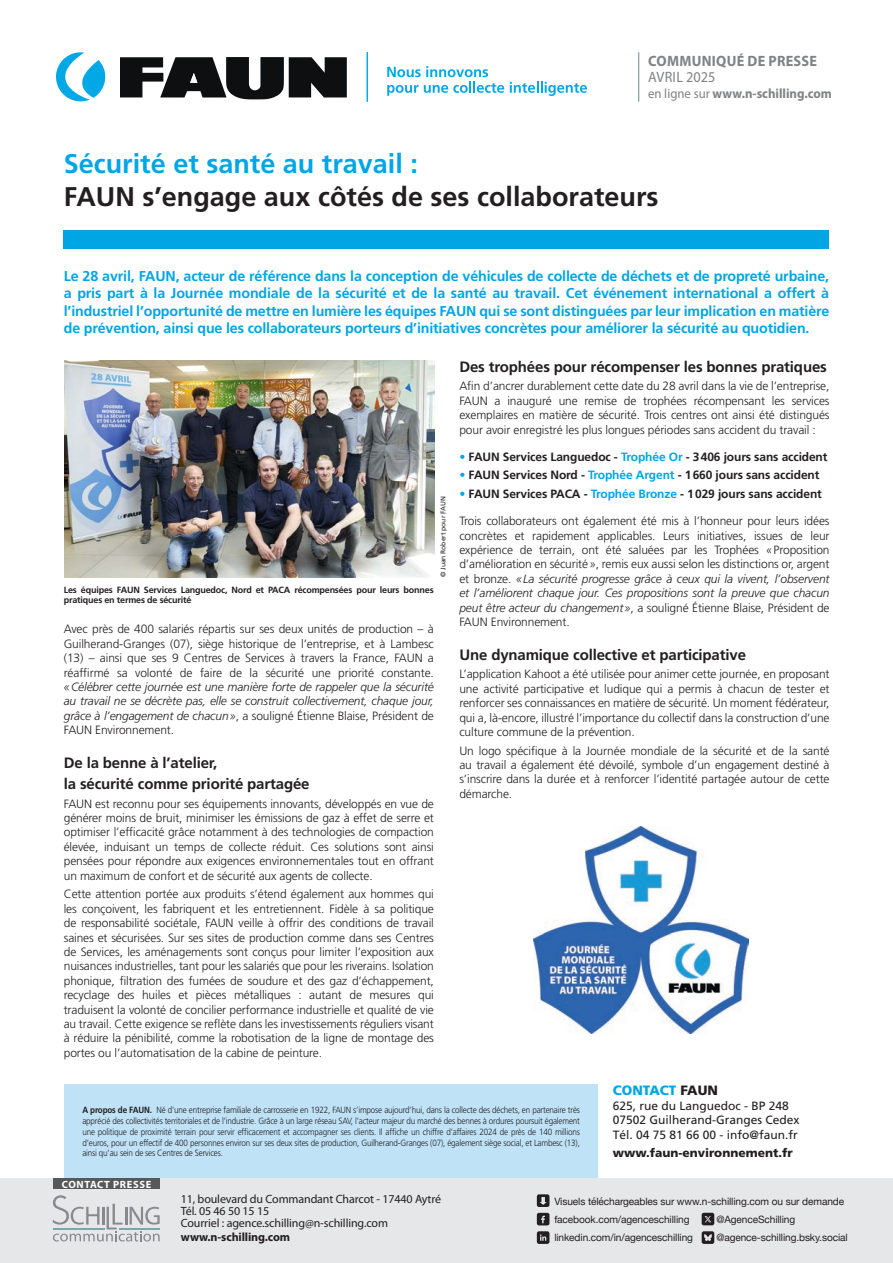
<style>
.page{position:relative;width:893px;height:1263px;background:#fff}
.page>*{position:absolute;margin:0;border:0;box-sizing:border-box;transform-origin:0 0}
.t1{font:700 27px/32.4px "Frutiger";color:#231f20}
.t2{font:700 15px/21px "Frutiger";letter-spacing:-.01em;color:#231f20}
.t3{font:700 15px "Myriad Pro";letter-spacing:.02em;color:#808285;scale:.95 1}
.t4{font:15px "Myriad Pro";color:#808285;scale:.95 1}
.t5{font:700 14.25px/17.1px "Frutiger";letter-spacing:-.01em;color:#00a5e4;text-align:justify}
.t6{font:700 13.5px "Myriad Pro";color:#808285;scale:.95 1}
.t7{font:900 13.5px "Frutiger";color:#00a5e4}
.t8{font:300 12px/14.4px "Frutiger";letter-spacing:-.01em;color:#231f20;text-align:justify}
.t9{font:700 12px "Frutiger";letter-spacing:-.01em;color:#231f20}
.t10{font:12px "Myriad Pro";letter-spacing:-.01em;color:#231f20}
.t11{font:12px "Frutiger";color:#231f20}
.t12{font:900 12px "Frutiger";color:#231f20}
.t13{font:700 12px "Myriad Pro";letter-spacing:-.01em;color:#231f20}
.t14{font:700 10.5px "Myriad Pro";letter-spacing:.06em;color:#fff}
.t15{font:10.05px "Helvetica Neue";letter-spacing:-.01em;color:#231f20}
.t16{font:300 9px/10.8px "Frutiger";letter-spacing:-.02em;color:#231f20;text-align:justify;scale:.9 1}
.t17{font:700 9px/10.8px "Frutiger";letter-spacing:-.02em;color:#231f20}
.t18{font:6.75px "Frutiger";letter-spacing:-.005em;color:#231f20}
.s1{font-weight:400}
.s2{color:#00a5e4}
.s3{font-style:italic}
.s4{font-weight:700}
.s5{color:#231f20}
</style>
<div class="page">
<div style="left:0;top:1178px;width:893px;height:85px;background:#e6e7e9"></div>
<div style="left:53px;top:1178px;width:107px;height:11px;background:#57585a"></div>
<svg style="left:53px;top:1195px;width:107px;height:46px"></svg>
<hr style="left:638px;top:52px;width:1px;height:50px;background:#829ba9">
<svg style="left:387px;top:66px;width:117px;height:30px"></svg>
<svg style="left:510px;top:82px;width:77px;height:14px"></svg>
<hr style="left:367px;top:52px;width:1px;height:50px;background:#00a8e6">
<svg style="left:56px;top:52px;width:291px;height:50px"></svg>
<div style="left:64px;top:1084px;width:533px;height:94px;background:#bfe2f6"></div>
<svg style="left:537px;top:1213px;width:12px;height:12px"></svg>
<svg style="left:537px;top:1231px;width:12px;height:13px"></svg>
<svg style="left:537px;top:1194px;width:12px;height:13px"></svg>
<svg style="left:702px;top:1213px;width:12px;height:12px"></svg>
<svg style="left:702px;top:1231px;width:12px;height:13px"></svg>
<div style="left:64px;top:230px;width:765px;height:19px;background:#00a5e4"></div>
<img style="left:64px;top:360px;width:370px;height:217px">
<img style="left:533px;top:827px;width:216px;height:206px">
<p class="t3" style="left:648px;top:52px;width:179px">COMMUNIQUÉ DE PRESSE</p>
<p class="t4" style="left:648px;top:68px;width:72px">AVRIL 2025</p>
<p class="t6" style="left:648px;top:85px;width:195px"><span class="s1">en ligne sur</span> www.n-schilling.com</p>
<p class="t1" style="left:64px;top:148px;width:596px"><span class="s2">Sécurité et santé au travail :<br></span>FAUN s’engage aux côtés de ses collaborateurs</p>
<p class="t5" style="left:64px;top:268px;width:767px">Le 28 avril, FAUN, acteur de référence dans la conception de véhicules de collecte de déchets et de propreté urbaine, a pris part à la Journée mondiale de la sécurité et de la santé au travail. Cet événement international a offert à l’industriel l’opportunité de mettre en lumière les équipes FAUN qui se sont distinguées par leur implication en matière de prévention, ainsi que les collaborateurs porteurs d’initiatives concrètes pour améliorer la sécurité au quotidien.</p>
<p class="t18" style="left:439px;top:577px;width:82px;rotate:-90deg">© Juan Robert pour FAUN</p>
<p class="t17" style="left:64px;top:584px;width:371px">Les équipes FAUN Services Languedoc, Nord et PACA récompensées pour leurs bonnes pratiques en termes de sécurité</p>
<p class="t8" style="left:64px;top:622px;width:372px">Avec près de 400 salariés répartis sur ses deux unités de production – à Guilherand-Granges (07), siège historique de l’entreprise, et à Lambesc (13) – ainsi que ses 9 Centres de Services à travers la France, FAUN a réaffirmé sa volonté de faire de la sécurité une priorité constante. <span class="s3">«Célébrer cette journée est une manière forte de rappeler que la sécurité au travail ne se décrète pas, elle se construit collectivement, chaque jour, grâce à l’engagement de chacun»</span>, a souligné Étienne Blaise, Président de FAUN Environnement.</p>
<p class="t2" style="left:64px;top:752px;width:247px">De la benne à l’atelier,<br>la sécurité comme priorité partagée</p>
<p class="t8" style="left:64px;top:796px;width:372px">FAUN est reconnu pour ses équipements innovants, développés en vue de générer moins de bruit, minimiser les émissions de gaz à effet de serre et optimiser l’efficacité grâce notamment à des technologies de compaction élevée, induisant un temps de collecte réduit. Ces solutions sont ainsi pensées pour répondre aux exigences environnementales tout en offrant un maximum de confort et de sécurité aux agents de collecte.</p>
<p class="t8" style="left:64px;top:887px;width:372px">Cette attention portée aux produits s’étend également aux hommes qui les conçoivent, les fabriquent et les entretiennent. Fidèle à sa politique de responsabilité sociétale, FAUN veille à offrir des conditions de travail saines et sécurisées. Sur ses sites de production comme dans ses Centres de Services, les aménagements sont conçus pour limiter l’exposition aux nuisances industrielles, tant pour les salariés que pour les riverains. Isolation phonique, filtration des fumées de soudure et des gaz d’échappement, recyclage des huiles et pièces métalliques : autant de mesures qui traduisent la volonté de concilier performance industrielle et qualité de vie au travail. Cette exigence se reflète dans les investissements réguliers visant à réduire la pénibilité, comme la robotisation de la ligne de montage des portes ou l’automatisation de la cabine de peinture.</p>
<p class="t2" style="left:459px;top:356px;width:369px">Des trophées pour récompenser les bonnes pratiques</p>
<p class="t8" style="left:459px;top:379px;width:372px">Afin d’ancrer durablement cette date du 28 avril dans la vie de l’entreprise, FAUN a inauguré une remise de trophées récompensant les services exemplaires en matière de sécurité. Trois centres ont ainsi été distingués pour avoir enregistré les plus longues périodes sans accident du travail :</p>
<p class="t9" style="left:459px;top:449px;width:370px"><span class="s2">•</span> FAUN Services Languedoc - <span class="s2">Trophée Or</span> - 3406 jours sans accident</p>
<p class="t9" style="left:459px;top:468px;width:361px"><span class="s2">•</span> FAUN Services Nord - <span class="s2">Trophée Argent</span> - 1660 jours sans accident</p>
<p class="t9" style="left:459px;top:487px;width:364px"><span class="s2">•</span> FAUN Services PACA - <span class="s2">Trophée Bronze</span> - 1029 jours sans accident</p>
<p class="t8" style="left:459px;top:514px;width:372px">Trois collaborateurs ont également été mis à l’honneur pour leurs idées concrètes et rapidement applicables. Leurs initiatives, issues de leur expérience de terrain, ont été saluées par les Trophées «Proposition d’amélioration en sécurité», remis eux aussi selon les distinctions or, argent et bronze. <span class="s3">«La sécurité progresse grâce à ceux qui la vivent, l’observent et l’améliorent chaque jour. Ces propositions sont la preuve que chacun peut être acteur du changement»</span>, a souligné Étienne Blaise, Président de FAUN Environnement.</p>
<p class="t2" style="left:459px;top:644px;width:288px">Une dynamique collective et participative</p>
<p class="t8" style="left:459px;top:667px;width:372px">L’application Kahoot a été utilisée pour animer cette journée, en proposant une activité participative et ludique qui a permis à chacun de tester et renforcer ses connaissances en matière de sécurité. Un moment fédérateur, qui a, là-encore, illustré l’importance du collectif dans la construction d’une culture commune de la prévention.</p>
<p class="t8" style="left:459px;top:743px;width:372px">Un logo spécifique à la Journée mondiale de la sécurité et de la santé au travail a également été dévoilé, symbole d’un engagement destiné à s’inscrire dans la durée et à renforcer l’identité partagée autour de cette démarche.</p>
<p class="t16" style="left:82px;top:1105px;width:554px"><span class="s4">A propos de FAUN.</span> Né d’une entreprise familiale de carrosserie en 1922, FAUN s’impose aujourd’hui, dans la collecte des déchets, en partenaire très apprécié des collectivités territoriales et de l’industrie. Grâce à un large réseau SAV, l’acteur majeur du marché des bennes à ordures poursuit également une politique de proximité terrain pour servir efficacement et accompagner ses clients. Il affiche un chiffre d’affaires 2024 de près de 140 millions d’euros, pour un effectif de 400 personnes environ sur ses deux sites de production, Guilherand-Granges (07), également siège social, et Lambesc (13), ainsi qu’au sein de ses Centres de Services.</p>
<p class="t14" style="left:62px;top:1177px;width:91px">CONTACT PRESSE</p>
<p class="t7" style="left:613px;top:1082px;width:107px">CONTACT <span class="s5">FAUN</span></p>
<p class="t11" style="left:613px;top:1098px;width:178px">625, rue du Languedoc - BP 248</p>
<p class="t11" style="left:613px;top:1113px;width:188px">07502 Guilherand-Granges Cedex</p>
<p class="t11" style="left:613px;top:1127px;width:187px">Tél. 04 75 81 66 00 - info@faun.fr</p>
<p class="t12" style="left:613px;top:1146px;width:181px">www.faun-environnement.fr</p>
<p class="t10" style="left:181px;top:1192px;width:262px">11, boulevard du Commandant Charcot - 17440 Aytré</p>
<p class="t10" style="left:181px;top:1204px;width:90px">Tél. 05 46 50 15 15</p>
<p class="t10" style="left:181px;top:1216px;width:209px">Courriel : agence.schilling@n-schilling.com</p>
<p class="t13" style="left:181px;top:1229px;width:111px">www.n-schilling.com</p>
<p class="t15" style="left:554px;top:1194px;width:291px">Visuels téléchargeables sur www.n-schilling.com ou sur demande</p>
<p class="t15" style="left:554px;top:1212px;width:137px">facebook.com/agenceschilling</p>
<p class="t15" style="left:716px;top:1212px;width:80px">@AgenceSchilling</p>
<p class="t15" style="left:554px;top:1230px;width:140px">linkedin.com/in/agenceschilling</p>
<p class="t15" style="left:716px;top:1230px;width:133px">@agence-schilling.bsky.social</p>
</div>
